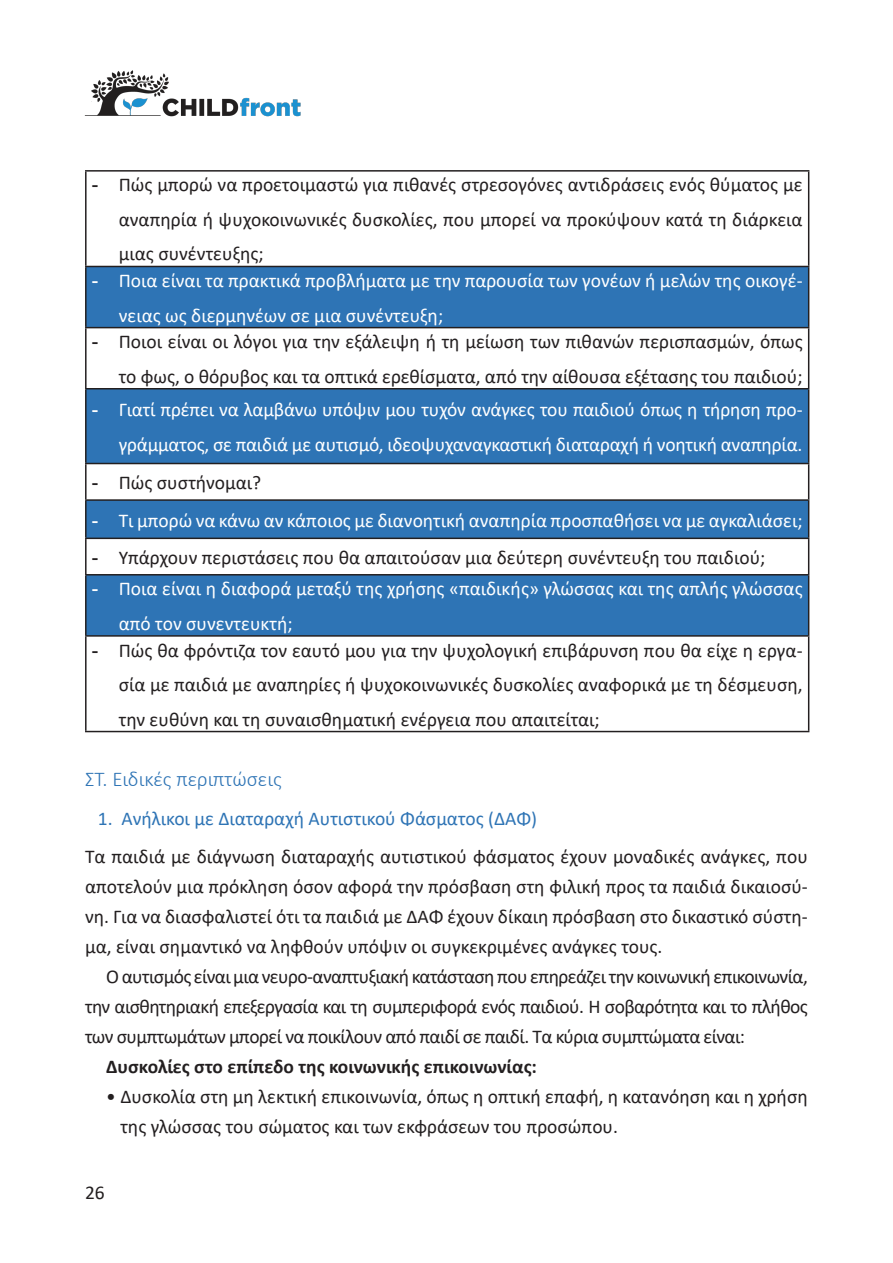
<style>
.page{position:relative;width:893px;height:1263px;background:#fff}
.page>*{position:absolute;margin:0;border:0;box-sizing:border-box;transform-origin:0 0}
.titlos_2{font:300 21px "Calibri";color:#2e74b5}
.titlos_3{font:19.5px/30px "Calibri";color:#231f20;text-align:justify}
.t1{font:19.5px/34.5px "Calibri";color:#fff}
.titlos_3-2{font:700 19.5px "Calibri";color:#231f20}
.titlos_4{font:19.5px "Calibri";color:#2e74b5}
.s1{font-family:"Arial"}
</style>
<div class="page">
<img style="left:84px;top:70px;width:217px;height:47px">
<svg style="left:87px;top:267px;width:721px;height:368px;fill:#2e74b5"></svg>
<hr style="left:85px;top:170px;width:724px;height:2px;background:#231f20">
<hr style="left:85px;top:172px;width:2px;height:94px;background:#231f20">
<hr style="left:808px;top:172px;width:1px;height:94px;background:#231f20">
<hr style="left:85px;top:266px;width:724px;height:1px;background:#231f20">
<hr style="left:85px;top:267px;width:2px;height:60px;background:#231f20">
<hr style="left:808px;top:267px;width:1px;height:60px;background:#231f20">
<hr style="left:85px;top:327px;width:724px;height:1px;background:#231f20">
<hr style="left:85px;top:328px;width:2px;height:60px;background:#231f20">
<hr style="left:808px;top:328px;width:1px;height:60px;background:#231f20">
<hr style="left:85px;top:388px;width:724px;height:1px;background:#231f20">
<hr style="left:85px;top:389px;width:2px;height:74px;background:#231f20">
<hr style="left:808px;top:389px;width:1px;height:74px;background:#231f20">
<hr style="left:85px;top:463px;width:724px;height:1px;background:#231f20">
<hr style="left:85px;top:464px;width:2px;height:35px;background:#231f20">
<hr style="left:808px;top:464px;width:1px;height:35px;background:#231f20">
<hr style="left:85px;top:499px;width:724px;height:2px;background:#231f20">
<hr style="left:85px;top:501px;width:2px;height:37px;background:#231f20">
<hr style="left:808px;top:501px;width:1px;height:37px;background:#231f20">
<hr style="left:85px;top:538px;width:724px;height:1px;background:#231f20">
<hr style="left:85px;top:539px;width:2px;height:35px;background:#231f20">
<hr style="left:808px;top:539px;width:1px;height:35px;background:#231f20">
<hr style="left:85px;top:574px;width:724px;height:1px;background:#231f20">
<hr style="left:85px;top:575px;width:2px;height:60px;background:#231f20">
<hr style="left:808px;top:575px;width:1px;height:60px;background:#231f20">
<hr style="left:85px;top:635px;width:724px;height:2px;background:#231f20">
<hr style="left:85px;top:637px;width:2px;height:94px;background:#231f20">
<hr style="left:808px;top:637px;width:1px;height:94px;background:#231f20">
<hr style="left:85px;top:731px;width:724px;height:1px;background:#231f20">
<p class="titlos_3" style="left:119px;top:167px;width:685px;line-height:34.5px;text-indent:-27px"><span class="s1">-</span> Πώς μπορώ να προετοιμαστώ για πιθανές στρεσογόνες αντιδράσεις ενός θύματος με αναπηρία ή ψυχοκοινωνικές δυσκολίες, που μπορεί να προκύψουν κατά τη διάρκεια μιας συνέντευξης;</p>
<p class="t1" style="left:119px;top:263px;width:685px;text-indent:-27px"><span class="s1">-</span> Ποια είναι τα πρακτικά προβλήματα με την παρουσία των γονέων ή μελών της οικογέ&shy;νειας ως διερμηνέων σε μια συνέντευξη;</p>
<p class="titlos_3" style="left:92px;top:324px;width:712px;line-height:34.5px;text-align:right"><span class="s1">-</span> Ποιοι είναι οι λόγοι για την εξάλειψη ή τη μείωση των πιθανών περισπασμών, όπως το φως, ο θόρυβος και τα οπτικά ερεθίσματα, από την αίθουσα εξέτασης του παιδιού;</p>
<p class="t1" style="left:92px;top:392px;width:712px;text-align:right"><span class="s1">-</span> Γιατί πρέπει να λαμβάνω υπόψιν μου τυχόν ανάγκες του παιδιού όπως η τήρηση προ&shy;γράμματος, σε παιδιά με αυτισμό, ιδεοψυχαναγκαστική διαταραχή ή νοητική αναπηρία.</p>
<p class="titlos_3" style="left:92px;top:467px;width:171px"><span class="s1">-</span> Πώς συστήνομαι?</p>
<p class="t1" style="left:92px;top:502px;width:712px"><span class="s1">-</span> Τι μπορώ να κάνω αν κάποιος με διανοητική αναπηρία προσπαθήσει να με αγκαλιάσει;</p>
<p class="titlos_3" style="left:92px;top:542px;width:675px"><span class="s1">-</span> Υπάρχουν περιστάσεις που θα απαιτούσαν μια δεύτερη συνέντευξη του παιδιού;</p>
<p class="t1" style="left:119px;top:571px;width:685px;text-indent:-27px"><span class="s1">-</span> Ποια είναι η διαφορά μεταξύ της χρήσης «παιδικής» γλώσσας και της απλής γλώσσας από τον συνεντευκτή;</p>
<p class="titlos_3" style="left:119px;top:632px;width:685px;line-height:34.5px;text-indent:-27px"><span class="s1">-</span> Πώς θα φρόντιζα τον εαυτό μου για την ψυχολογική επιβάρυνση που θα είχε η εργα&shy;σία με παιδιά με αναπηρίες ή ψυχοκοινωνικές δυσκολίες αναφορικά με τη δέσμευση, την ευθύνη και τη συναισθηματική ενέργεια που απαιτείται;</p>
<p class="titlos_2" style="left:85px;top:766px;width:198px">ΣΤ. Ειδικές περιπτώσεις</p>
<p class="titlos_4" style="left:98px;top:805px;width:441px">1. Ανήλικοι με Διαταραχή Αυτιστικού Φάσματος (ΔΑΦ)</p>
<p class="titlos_3" style="left:85px;top:841px;width:724px">Τα παιδιά με διάγνωση διαταραχής αυτιστικού φάσματος έχουν μοναδικές ανάγκες, που αποτελούν μια πρόκληση όσον αφορά την πρόσβαση στη φιλική προς τα παιδιά δικαιοσύ&shy;νη. Για να διασφαλιστεί ότι τα παιδιά με ΔΑΦ έχουν δίκαιη πρόσβαση στο δικαστικό σύστη&shy;μα, είναι σημαντικό να ληφθούν υπόψιν οι συγκεκριμένες ανάγκες τους.</p>
<p class="titlos_3" style="left:85px;top:961px;width:724px;text-indent:21px">Ο αυτισμός είναι μια νευρο-αναπτυξιακή κατάσταση που επηρεάζει την κοινωνική επικοινωνία, την αισθητηριακή επεξεργασία και τη συμπεριφορά ενός παιδιού. Η σοβαρότητα και το πλήθος των συμπτωμάτων μπορεί να ποικίλουν από παιδί σε παιδί. Τα κύρια συμπτώματα είναι:</p>
<p class="titlos_3-2" style="left:106px;top:1053px;width:432px">Δυσκολίες στο επίπεδο της κοινωνικής επικοινωνίας:</p>
<p class="titlos_3" style="left:120px;top:1081px;width:689px;text-indent:-14px">• Δυσκολία στη μη λεκτική επικοινωνία, όπως η οπτική επαφή, η κατανόηση και η χρήση της γλώσσας του σώματος και των εκφράσεων του προσώπου.</p>
<p class="titlos_3" style="left:85px;top:1177px;width:21px">26</p>
</div>
